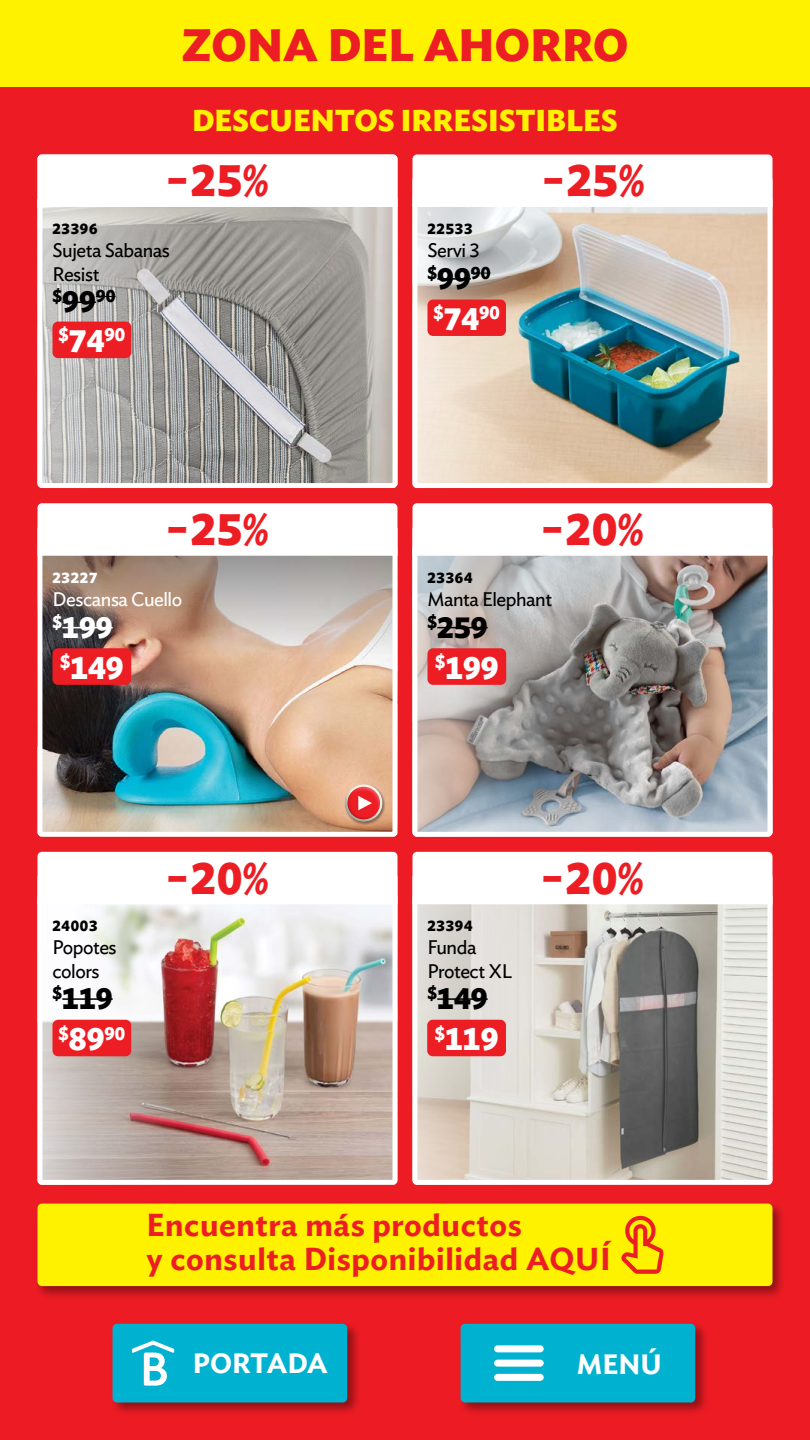
<style>
.page{position:relative;width:810px;height:1440px;background:#ed1c24}
.page>*{position:absolute;margin:0;border:0;box-sizing:border-box;transform-origin:0 0}
.t1{font:700 45.08px "Ideal Sans";letter-spacing:.005em;color:#ed1d24}
.t2{font:700 45px "Ideal Sans";letter-spacing:.02em;color:#ed1d24}
.t3{font:700 31.72px "Ideal Sans";color:#fff}
.t4{font:600 31.5px/34.5px "Ideal Sans";letter-spacing:.02em;color:#ed1d24}
.t5{font:700 30px "Ideal Sans";color:#fff200}
.t6{font:700 30px "Ideal Sans";color:#000}
.t7{font:700 30px "Ideal Sans";color:#fff}
.t8{font:600 27.75px "Ideal Sans";color:#fff}
.t9{font:19.5px/23.4px "Ideal Sans";letter-spacing:-.025em;color:#000}
.t10{font:19.5px "Ideal Sans";letter-spacing:-.025em;color:#fff}
.t11{font:700 18.52px "Ideal Sans";color:#fff}
.t12{font:700 18.45px "Ideal Sans";color:#fff}
.t13{font:700 17.48px "Ideal Sans";color:#000}
.t14{font:700 15px "Ideal Sans";letter-spacing:.05em;color:#000}
.t15{font:700 15px "Ideal Sans";color:#fff}
.s1{font-size:30px}
.s2{font-size:31.72px}
.s3{font-size:31.65px}
</style>
<div class="page">
<img style="left:208px;top:207px;width:190px;height:279px">
<img style="left:44px;top:654px;width:354px;height:181px">
<img style="left:171px;top:904px;width:227px;height:279px">
<img style="left:536px;top:689px;width:230px;height:142px">
<img style="left:536px;top:904px;width:230px;height:275px">
<img style="left:536px;top:207px;width:230px;height:275px">
<svg style="left:38px;top:200px;width:170px;height:288px;background:#b1b0ae"></svg>
<svg style="left:38px;top:544px;width:360px;height:112px;background:#ae9a8e"></svg>
<svg style="left:412px;top:200px;width:124px;height:288px;background:#dbd1c5"></svg>
<svg style="left:412px;top:549px;width:124px;height:288px;background:#aba6a5"></svg>
<svg style="left:412px;top:897px;width:124px;height:288px;background:#ded8d1"></svg>
<svg style="left:38px;top:897px;width:133px;height:288px;background:#d2c8c5"></svg>
<img style="left:418px;top:556px;width:348px;height:133px">
<div style="left:427px;top:648px;width:79px;height:37px;background:#ed1d24;border-radius:6px"></div>
<div style="left:428px;top:300px;width:78px;height:36px;background:#ed1d24;border-radius:6px"></div>
<div style="left:52px;top:322px;width:79px;height:36px;background:#ed1d24;border-radius:6px"></div>
<hr style="left:437px;top:278px;width:34px;height:2px;background:#000">
<svg style="left:471px;top:273px;width:19px;height:1px"></svg>
<hr style="left:62px;top:302px;width:34px;height:1px;background:#000">
<svg style="left:96px;top:296px;width:19px;height:1px"></svg>
<hr style="left:437px;top:627px;width:51px;height:1px;background:#000">
<div style="left:52px;top:648px;width:79px;height:37px;background:#ed1d24;border-radius:6px"></div>
<div style="left:52px;top:1020px;width:79px;height:36px;background:#ed1d24;border-radius:6px"></div>
<hr style="left:62px;top:627px;width:51px;height:1px;background:#fff">
<hr style="left:62px;top:998px;width:51px;height:2px;background:#000">
<div style="left:427px;top:1020px;width:79px;height:36px;background:#ed1d24;border-radius:6px"></div>
<hr style="left:437px;top:998px;width:51px;height:2px;background:#000">
<div style="left:110px;top:1321px;width:251px;height:95px;background:#000;opacity:.4"></div>
<div style="left:113px;top:1324px;width:234px;height:78px;background:#00b2cf;border-radius:4px"></div>
<svg style="left:132px;top:1341px;width:42px;height:45px"></svg>
<div style="left:458px;top:1321px;width:251px;height:95px;background:#000;opacity:.4"></div>
<div style="left:461px;top:1324px;width:234px;height:78px;background:#00b2cf;border-radius:4px"></div>
<div style="left:494px;top:1360px;width:50px;height:7px;background:#fff;border-radius:4px"></div>
<div style="left:494px;top:1345px;width:50px;height:7px;background:#fff;border-radius:4px"></div>
<div style="left:494px;top:1374px;width:50px;height:7px;background:#fff;border-radius:4px"></div>
<div style="left:34px;top:1201px;width:752px;height:99px;background:#000;opacity:.4"></div>
<div style="left:38px;top:1204px;width:735px;height:82px;background:#fff200;border-radius:4px"></div>
<svg style="left:621px;top:1216px;width:43px;height:58px"></svg>
<div style="left:0;top:0;width:810px;height:87px;background:#fff200"></div>
<div style="left:38px;top:155px;width:359px;height:333px;border:5px solid #fff;border-radius:2px"></div>
<div style="left:38px;top:525px;width:359px;height:312px;border:5px solid #fff;border-radius:2px"></div>
<div style="left:38px;top:873px;width:359px;height:312px;border:5px solid #fff;border-radius:2px"></div>
<div style="left:412px;top:873px;width:360px;height:312px;border:5px solid #fff;border-radius:2px"></div>
<div style="left:412px;top:525px;width:360px;height:312px;border:5px solid #fff;border-radius:2px"></div>
<div style="left:412px;top:176px;width:360px;height:312px;border:5px solid #fff;border-radius:2px"></div>
<div style="left:38px;top:154px;width:360px;height:53px;background:#fff"></div>
<div style="left:412px;top:154px;width:360px;height:53px;background:#fff"></div>
<div style="left:38px;top:503px;width:360px;height:53px;background:#fff"></div>
<div style="left:38px;top:852px;width:360px;height:52px;background:#fff"></div>
<div style="left:412px;top:503px;width:360px;height:53px;background:#fff"></div>
<div style="left:412px;top:852px;width:360px;height:52px;background:#fff"></div>
<div style="left:345px;top:784px;width:41px;height:41px;background:#db9f74"></div>
<div style="left:344px;top:778px;width:45px;height:39px;background:#fff;opacity:.4"></div>
<div style="left:339px;top:788px;width:45px;height:38px;background:#000;opacity:.3"></div>
<h1 class="t1" style="left:182px;top:9px;width:448px">ZONA DEL AHORRO</h1>
<h3 class="t5" style="left:192px;top:97px;width:427px">DESCUENTOS IRRESISTIBLES</h3>
<h2 class="t2" style="left:165px;top:144px;width:105px">−25%</h2>
<h2 class="t2" style="left:541px;top:145px;width:105px">−25%</h2>
<p class="t14" style="left:52px;top:217px;width:46px">23396</p>
<p class="t9" style="left:52px;top:237px;width:119px">Sujeta Sabanas<br>Resist</p>
<p class="t13" style="left:52px;top:282px;width:64px">$<span class="s1">99</span>90</p>
<p class="t11" style="left:59px;top:320px;width:68px">$<span class="s2">74</span>90</p>
<p class="t14" style="left:428px;top:217px;width:46px">22533</p>
<p class="t9" style="left:428px;top:237px;width:54px">Servi 3</p>
<p class="t13" style="left:428px;top:259px;width:64px">$<span class="s1">99</span>90</p>
<p class="t12" style="left:434px;top:298px;width:68px">$<span class="s3">74</span>90</p>
<h2 class="t2" style="left:165px;top:493px;width:105px">−25%</h2>
<h2 class="t2" style="left:540px;top:493px;width:105px">−20%</h2>
<p class="t15" style="left:52px;top:565px;width:46px">23227</p>
<p class="t10" style="left:52px;top:585px;width:131px">Descansa Cuello</p>
<h3 class="t7" style="left:52px;top:603px;width:62px"><sup>$</sup>199</h3>
<p class="t14" style="left:428px;top:565px;width:46px">23364</p>
<p class="t9" style="left:428px;top:586px;width:126px">Manta Elephant</p>
<h3 class="t6" style="left:428px;top:603px;width:62px"><sup>$</sup>259</h3>
<h3 class="t3" style="left:60px;top:642px;width:65px"><sup>$</sup>149</h3>
<h3 class="t3" style="left:435px;top:642px;width:65px"><sup>$</sup>199</h3>
<h2 class="t2" style="left:165px;top:842px;width:105px">−20%</h2>
<h2 class="t2" style="left:540px;top:842px;width:105px">−20%</h2>
<p class="t14" style="left:52px;top:914px;width:46px">24003</p>
<p class="t9" style="left:52px;top:934px;width:66px">Popotes colors</p>
<h3 class="t6" style="left:52px;top:975px;width:62px"><sup>$</sup>119</h3>
<p class="t14" style="left:428px;top:914px;width:46px">23394</p>
<p class="t9" style="left:428px;top:934px;width:86px">Funda<br>Protect XL</p>
<h3 class="t6" style="left:428px;top:975px;width:62px"><sup>$</sup>149</h3>
<p class="t11" style="left:59px;top:1018px;width:68px">$<span class="s2">89</span>90</p>
<h3 class="t3" style="left:435px;top:1014px;width:65px"><sup>$</sup>119</h3>
<h3 class="t4" style="left:146px;top:1205px;width:466px">Encuentra más productos<br>y consulta Disponibilidad AQUÍ</h3>
<h3 class="t8" style="left:193px;top:1342px;width:136px">PORTADA</h3>
<h3 class="t8" style="left:577px;top:1342px;width:86px">MENÚ</h3>
</div>
